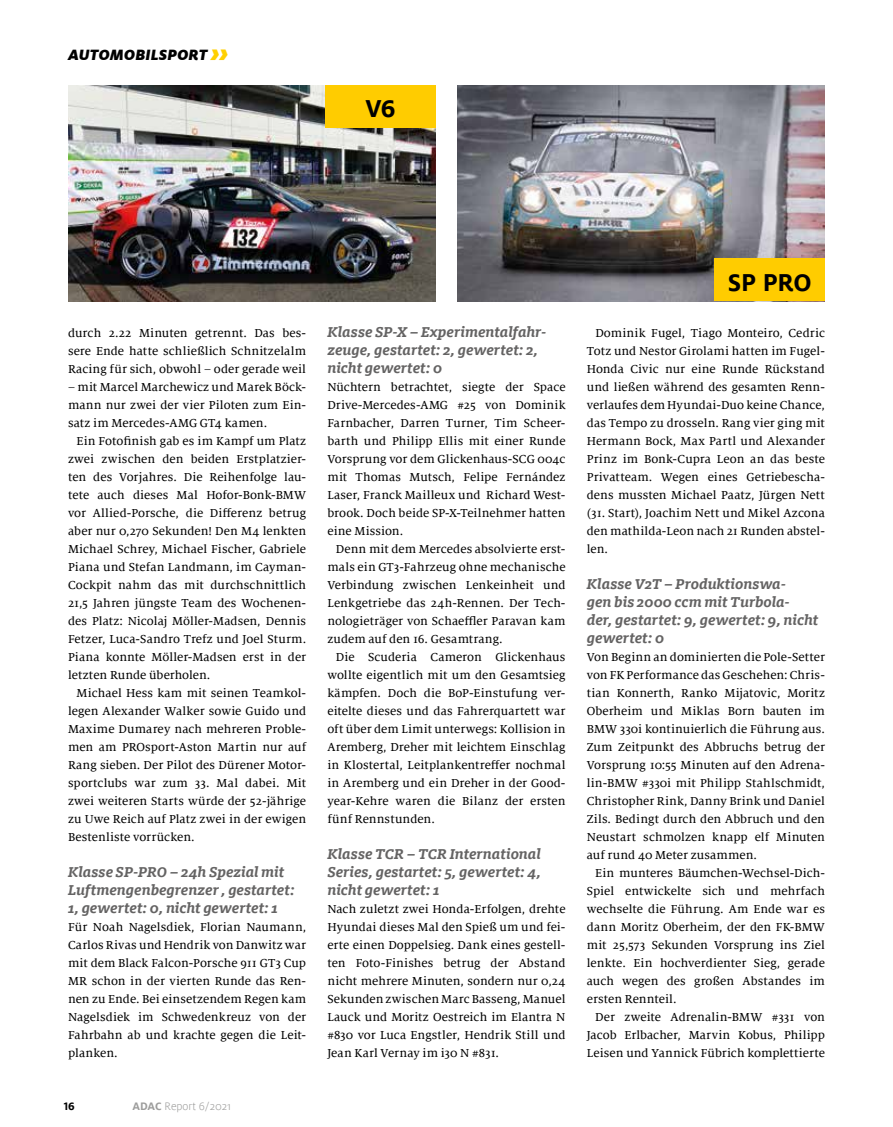
<style>
.page{position:relative;width:893px;height:1127px;background:#fff}
.page>*{position:absolute;margin:0;border:0;box-sizing:border-box;transform-origin:0 0}
.t1{font:700 27px "Milofor ADAC";letter-spacing:-.015em;color:#000}
.t2{font:italic 900 16.5px "Milofor ADAC";letter-spacing:.005em;color:#000}
.t3{font:italic 700 15.75px/18px "Milo Slabfor ADAC";letter-spacing:.005em;color:#646363}
.t4{font:12.75px/18px "Milo Seriffor ADAC Text";letter-spacing:.005em;color:#000;text-align:justify}
.t5{font:300 12px "Milofor ADAC";color:#9d9d9c}
.t6{font:700 12px "Milofor ADAC";color:#000}
.s1{font-size:27px;color:#ffd000}
.s2{font-weight:700}
</style>
<div class="page">
<img style="left:68px;top:85px;width:368px;height:216px">
<img style="left:457px;top:85px;width:368px;height:216px">
<div style="left:325px;top:85px;width:111px;height:43px;background:#fc0"></div>
<div style="left:714px;top:259px;width:111px;height:42px;background:#fc0"></div>
<p class="t2" style="left:68px;top:45px;width:162px">AUTOMOBILSPORT <span class="s1">››</span></p>
<h1 class="t1" style="left:365px;top:93px;width:32px">V6</h1>
<p class="t4" style="left:68px;top:324px;width:240px">durch 2.22 Minuten getrennt. Das bes&shy;sere Ende hatte schließlich Schnitzelalm Racing für sich, obwohl – oder gerade weil</p>
<p class="t4" style="left:68px;top:378px;width:240px">– mit Marcel Marchewicz und Marek Böck&shy;mann nur zwei der vier Piloten zum Ein&shy;satz im Mercedes-AMG GT4 kamen.</p>
<p class="t4" style="left:68px;top:432px;width:240px;text-indent:8px">Ein Fotofinish gab es im Kampf um Platz zwei zwischen den beiden Erstplatzier&shy;ten des Vorjahres. Die Reihenfolge lau&shy;tete auch dieses Mal Hofor-Bonk-BMW vor Allied-Porsche, die Differenz betrug aber nur 0,270 Sekunden! Den M4 lenkten Michael Schrey, Michael Fischer, Gabriele Piana und Stefan Landmann, im Cayman-Cockpit nahm das mit durchschnittlich 21,5 Jahren jüngste Team des Wochenen&shy;des Platz: Nicolaj Möller-Madsen, Dennis Fetzer, Luca-Sandro Trefz und Joel Sturm.<br>Piana konnte Möller-Madsen erst in der letzten Runde überholen.</p>
<p class="t4" style="left:68px;top:684px;width:240px;text-indent:8px">Michael Hess kam mit seinen Teamkol&shy;legen Alexander Walker sowie Guido und Maxime Dumarey nach mehreren Proble&shy;men am PROsport-Aston Martin nur auf Rang sieben. Der Pilot des Dürener Motor&shy;sportclubs war zum 33. Mal dabei. Mit zwei weiteren Starts würde der 52-jährige zu Uwe Reich auf Platz zwei in der ewigen Bestenliste vorrücken.</p>
<p class="t3" style="left:68px;top:862px;width:228px">Klasse SP-PRO – 24h Spezial mit<br>Luftmengenbegrenzer , gestartet:<br>1, gewertet: 0, nicht gewertet: 1</p>
<p class="t4" style="left:68px;top:918px;width:240px">Für Noah Nagelsdiek, Florian Naumann, Carlos Rivas und Hendrik von Danwitz war mit dem Black Falcon-Porsche 911 GT3 Cup MR schon in der vierten Runde das Ren&shy;nen zu Ende. Bei einsetzendem Regen kam Nagelsdiek im Schwedenkreuz von der Fahrbahn ab und krachte gegen die Leit&shy;planken.</p>
<p class="t6" style="left:64px;top:1099px;width:13px">16</p>
<p class="t5" style="left:132px;top:1099px;width:100px"><span class="s2">ADAC</span> Report 6/2021</p>
<p class="t3" style="left:327px;top:322px;width:220px">Klasse SP-X – Experimentalfahr&shy;zeuge, gestartet: 2, gewertet: 2, nicht gewertet: 0</p>
<p class="t4" style="left:327px;top:378px;width:240px">Nüchtern betrachtet, siegte der Space Drive-Mercedes-AMG #25 von Dominik Farnbacher, Darren Turner, Tim Scheer&shy;barth und Philipp Ellis mit einer Runde Vorsprung vor dem Glickenhaus-SCG 004c mit Thomas Mutsch, Felipe Fernández Laser, Franck Mailleux und Richard West&shy;brook. Doch beide SP-X-Teilnehmer hatten eine Mission.</p>
<p class="t4" style="left:327px;top:540px;width:240px;text-indent:8px">Denn mit dem Mercedes absolvierte erst&shy;mals ein GT3-Fahrzeug ohne mechanische Verbindung zwischen Lenkeinheit und Lenkgetriebe das 24h-Rennen. Der Tech&shy;nologieträger von Schaeffler Paravan kam zudem auf den 16. Gesamtrang.</p>
<p class="t4" style="left:327px;top:648px;width:240px;text-indent:8px">Die Scuderia Cameron Glickenhaus wollte eigentlich mit um den Gesamtsieg kämpfen. Doch die BoP-Einstufung ver&shy;eitelte dieses und das Fahrerquartett war oft über dem Limit unterwegs: Kollision in Aremberg, Dreher mit leichtem Einschlag in Klostertal, Leitplankentreffer nochmal in Aremberg und ein Dreher in der Good&shy;year-Kehre waren die Bilanz der ersten fünf Rennstunden.</p>
<p class="t3" style="left:327px;top:844px;width:215px;text-align:justify">Klasse TCR – TCR International Series, gestartet: 5, gewertet: 4, nicht gewertet: 1</p>
<p class="t4" style="left:327px;top:900px;width:240px">Nach zuletzt zwei Honda-Erfolgen, drehte Hyundai dieses Mal den Spieß um und fei&shy;erte einen Doppelsieg. Dank eines gestell&shy;ten Foto-Finishes betrug der Abstand nicht mehrere Minuten, sondern nur 0,24<br>Sekunden zwischen Marc Basseng, Manuel Lauck und Moritz Oestreich im Elantra N #830 vor Luca Engstler, Hendrik Still und Jean Karl Vernay im i30 N #831.</p>
<h1 class="t1" style="left:728px;top:267px;width:85px">SP PRO</h1>
<p class="t4" style="left:587px;top:324px;width:240px;text-indent:9px">Dominik Fugel, Tiago Monteiro, Cedric Totz und Nestor Girolami hatten im Fugel-Honda Civic nur eine Runde Rückstand und ließen während des gesamten Renn&shy;verlaufes dem Hyundai-Duo keine Chance, das Tempo zu drosseln. Rang vier ging mit Hermann Bock, Max Partl und Alexander Prinz im Bonk-Cupra Leon an das beste Privatteam. Wegen eines Getriebescha&shy;dens mussten Michael Paatz, Jürgen Nett (31. Start), Joachim Nett und Mikel Azcona den mathilda-Leon nach 21 Runden abstel&shy;len.</p>
<p class="t3" style="left:587px;top:574px;width:233px">Klasse V2T – Produktionswa-<br>gen bis 2000 ccm mit Turbola&shy;der, gestartet: 9, gewertet: 9, nicht gewertet: 0</p>
<p class="t4" style="left:587px;top:648px;width:240px">Von Beginn an dominierten die Pole-Setter von FK Performance das Geschehen: Chris&shy;tian Konnerth, Ranko Mijatovic, Moritz Oberheim und Miklas Born bauten im BMW 330i kontinuierlich die Führung aus.<br>Zum Zeitpunkt des Abbruchs betrug der Vorsprung 10:55 Minuten auf den Adrena&shy;lin-BMW #330i mit Philipp Stahlschmidt, Christopher Rink, Danny Brink und Daniel Zils. Bedingt durch den Abbruch und den Neustart schmolzen knapp elf Minuten auf rund 40 Meter zusammen.</p>
<p class="t4" style="left:587px;top:864px;width:240px;text-indent:8px">Ein munteres Bäumchen-Wechsel-Dich-Spiel entwickelte sich und mehrfach wechselte die Führung. Am Ende war es dann Moritz Oberheim, der den FK-BMW mit 25,573 Sekunden Vorsprung ins Ziel lenkte. Ein hochverdienter Sieg, gerade auch wegen des großen Abstandes im ersten Rennteil.</p>
<p class="t4" style="left:587px;top:1008px;width:240px;text-indent:8px">Der zweite Adrenalin-BMW #331 von Jacob Erlbacher, Marvin Kobus, Philipp Leisen und Yannick Fübrich komplettierte</p>
</div>
